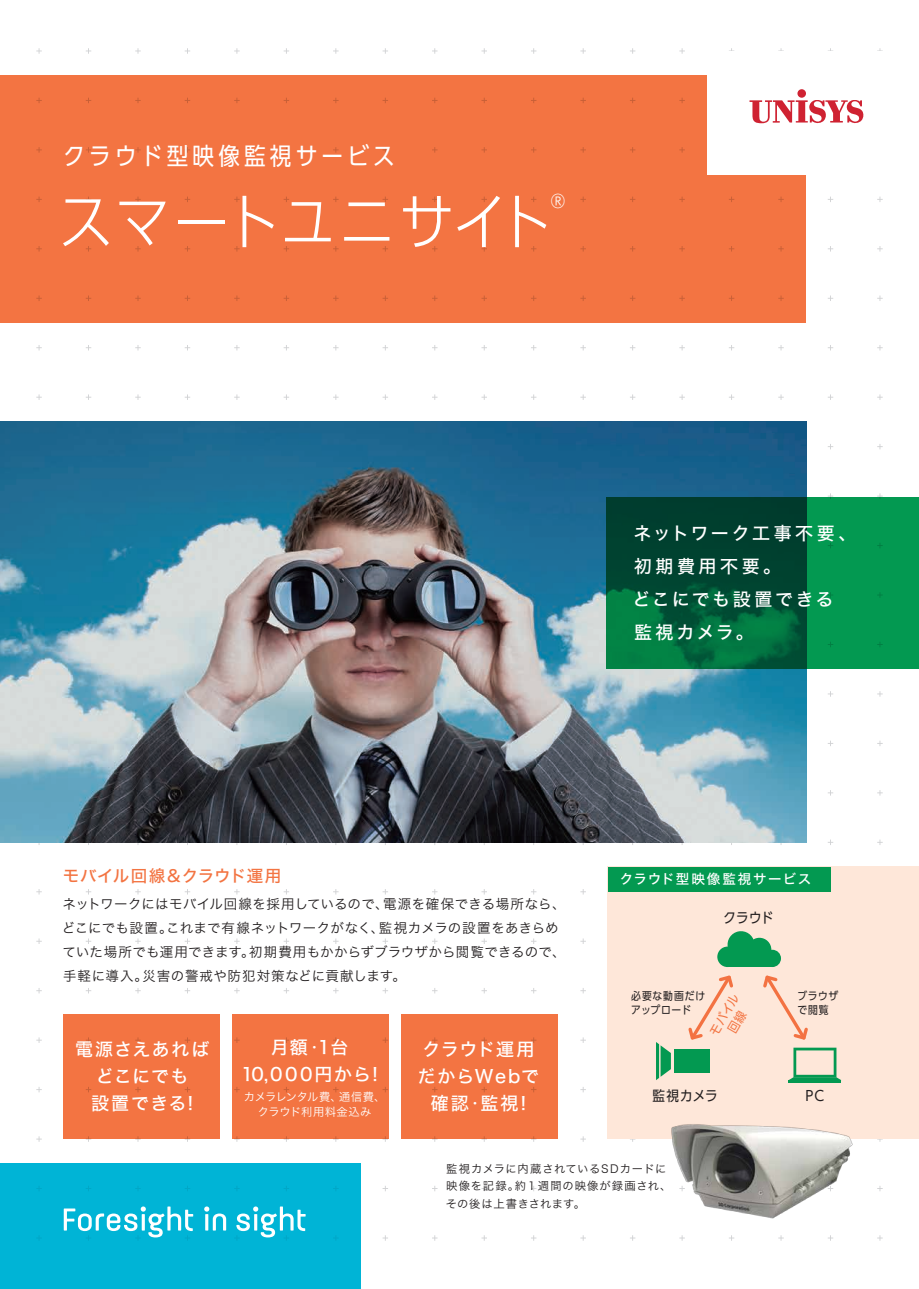
<style>
.page{position:relative;width:919px;height:1289px;background:#fff}
.page>*{position:absolute;margin:0;border:0;box-sizing:border-box;transform-origin:0 0}
.t1{font:300 60px "UD Shin Go C Oniz Pr 6 N";letter-spacing:.03em;color:#fff}
.t2{font:24px "UD Shin Go C Oniz Pr 6 N";letter-spacing:.175em;color:#fff}
.t3{font:18px/33px "Hira Kaku Std N W5";letter-spacing:.14em;color:#fff}
.t4{font:18px/27px "Hira Kaku Std N W5";letter-spacing:.065em;color:#fff;text-align:center}
.t5{font:18px/27px "Hira Kaku Std N W5";letter-spacing:.07em;color:#fff;text-align:center}
.t6{font:18px/27px "Hira Kaku Std N W5";letter-spacing:.095em;color:#fff;text-align:center}
.t7{font:300 18px "UD Shin Go C Oniz Pr 6 N";color:#fff}
.t8{font:16.5px "Hira Kaku Std N W5";letter-spacing:.03em;color:#f37442}
.t9{font:13.95px "UD Shin Go C Oniz Pr 6 N";letter-spacing:.025em;color:#231f20}
.t10{font:13.5px/24px "Hira Kaku Std N W3";letter-spacing:.02em;color:#231f20}
.t11{font:13.5px "Hira Kaku Std N W5";letter-spacing:.11em;color:#fff}
.t12{font:12.45px/14.5px "UD Shin Go C Oniz Pr 6 N";color:#f37442;text-align:center}
.t13{font:11.25px/17.2px "Hira Kaku Std N W3";letter-spacing:.07em;color:#231f20}
.t14{font:11.25px/15px "Hira Kaku Std N W3";letter-spacing:-.005em;color:#fff;text-align:center}
.t15{font:10.8px/14px "UD Shin Go C Oniz Pr 6 N";letter-spacing:.07em;color:#231f20}
.s1{font-size:12.6px}
</style>
<div class="page">
<svg style="left:877px;top:197px;width:5px;height:5px"></svg>
<svg style="left:877px;top:246px;width:5px;height:5px"></svg>
<svg style="left:877px;top:295px;width:5px;height:6px"></svg>
<svg style="left:877px;top:345px;width:5px;height:5px"></svg>
<svg style="left:877px;top:394px;width:5px;height:6px"></svg>
<svg style="left:877px;top:444px;width:5px;height:5px"></svg>
<svg style="left:877px;top:493px;width:5px;height:4px"></svg>
<svg style="left:877px;top:691px;width:5px;height:5px"></svg>
<svg style="left:877px;top:741px;width:5px;height:5px"></svg>
<svg style="left:877px;top:790px;width:5px;height:5px"></svg>
<svg style="left:877px;top:840px;width:5px;height:5px"></svg>
<svg style="left:877px;top:1138px;width:5px;height:3px"></svg>
<svg style="left:877px;top:1186px;width:5px;height:5px"></svg>
<svg style="left:828px;top:246px;width:5px;height:5px"></svg>
<svg style="left:828px;top:394px;width:5px;height:6px"></svg>
<svg style="left:828px;top:493px;width:5px;height:4px"></svg>
<svg style="left:828px;top:691px;width:5px;height:5px"></svg>
<svg style="left:828px;top:790px;width:5px;height:5px"></svg>
<svg style="left:778px;top:345px;width:5px;height:5px"></svg>
<svg style="left:778px;top:394px;width:5px;height:6px"></svg>
<svg style="left:729px;top:394px;width:5px;height:6px"></svg>
<svg style="left:679px;top:48px;width:5px;height:6px"></svg>
<svg style="left:679px;top:345px;width:5px;height:5px"></svg>
<svg style="left:679px;top:394px;width:5px;height:6px"></svg>
<svg style="left:630px;top:48px;width:5px;height:6px"></svg>
<svg style="left:630px;top:394px;width:5px;height:6px"></svg>
<svg style="left:580px;top:48px;width:6px;height:6px"></svg>
<svg style="left:580px;top:345px;width:6px;height:5px"></svg>
<svg style="left:580px;top:394px;width:6px;height:6px"></svg>
<svg style="left:580px;top:889px;width:6px;height:5px"></svg>
<svg style="left:580px;top:938px;width:6px;height:6px"></svg>
<svg style="left:580px;top:988px;width:6px;height:5px"></svg>
<svg style="left:580px;top:1037px;width:6px;height:5px"></svg>
<svg style="left:580px;top:1087px;width:6px;height:5px"></svg>
<svg style="left:580px;top:1136px;width:6px;height:5px"></svg>
<svg style="left:580px;top:1186px;width:6px;height:5px"></svg>
<svg style="left:531px;top:48px;width:5px;height:6px"></svg>
<svg style="left:531px;top:394px;width:5px;height:6px"></svg>
<svg style="left:531px;top:889px;width:5px;height:5px"></svg>
<svg style="left:481px;top:48px;width:6px;height:6px"></svg>
<svg style="left:481px;top:394px;width:6px;height:6px"></svg>
<svg style="left:481px;top:889px;width:6px;height:5px"></svg>
<svg style="left:481px;top:938px;width:6px;height:6px"></svg>
<svg style="left:481px;top:1138px;width:6px;height:3px"></svg>
<svg style="left:432px;top:48px;width:5px;height:6px"></svg>
<svg style="left:432px;top:345px;width:5px;height:5px"></svg>
<svg style="left:432px;top:394px;width:5px;height:6px"></svg>
<svg style="left:432px;top:889px;width:5px;height:5px"></svg>
<svg style="left:432px;top:938px;width:5px;height:6px"></svg>
<svg style="left:432px;top:988px;width:5px;height:5px"></svg>
<svg style="left:432px;top:1138px;width:5px;height:3px"></svg>
<svg style="left:432px;top:1186px;width:5px;height:5px"></svg>
<svg style="left:383px;top:48px;width:5px;height:6px"></svg>
<svg style="left:382px;top:394px;width:6px;height:6px"></svg>
<svg style="left:382px;top:889px;width:6px;height:5px"></svg>
<svg style="left:382px;top:938px;width:6px;height:6px"></svg>
<svg style="left:382px;top:1138px;width:6px;height:3px"></svg>
<svg style="left:333px;top:48px;width:5px;height:6px"></svg>
<svg style="left:333px;top:345px;width:5px;height:5px"></svg>
<svg style="left:333px;top:394px;width:5px;height:6px"></svg>
<svg style="left:333px;top:889px;width:5px;height:5px"></svg>
<svg style="left:333px;top:938px;width:5px;height:6px"></svg>
<svg style="left:333px;top:988px;width:5px;height:5px"></svg>
<svg style="left:333px;top:1138px;width:5px;height:3px"></svg>
<svg style="left:284px;top:48px;width:5px;height:6px"></svg>
<svg style="left:283px;top:394px;width:6px;height:6px"></svg>
<svg style="left:283px;top:889px;width:6px;height:5px"></svg>
<svg style="left:283px;top:938px;width:6px;height:6px"></svg>
<svg style="left:283px;top:1138px;width:6px;height:3px"></svg>
<svg style="left:234px;top:48px;width:6px;height:6px"></svg>
<svg style="left:234px;top:345px;width:6px;height:5px"></svg>
<svg style="left:234px;top:394px;width:6px;height:6px"></svg>
<svg style="left:234px;top:889px;width:6px;height:5px"></svg>
<svg style="left:234px;top:938px;width:6px;height:6px"></svg>
<svg style="left:234px;top:988px;width:6px;height:5px"></svg>
<svg style="left:234px;top:1138px;width:6px;height:3px"></svg>
<svg style="left:185px;top:48px;width:5px;height:6px"></svg>
<svg style="left:185px;top:394px;width:5px;height:6px"></svg>
<svg style="left:185px;top:889px;width:5px;height:5px"></svg>
<svg style="left:135px;top:48px;width:6px;height:6px"></svg>
<svg style="left:135px;top:345px;width:6px;height:5px"></svg>
<svg style="left:135px;top:394px;width:6px;height:6px"></svg>
<svg style="left:135px;top:889px;width:6px;height:5px"></svg>
<svg style="left:135px;top:938px;width:6px;height:6px"></svg>
<svg style="left:135px;top:988px;width:6px;height:5px"></svg>
<svg style="left:135px;top:1138px;width:6px;height:3px"></svg>
<svg style="left:86px;top:48px;width:5px;height:6px"></svg>
<svg style="left:86px;top:394px;width:5px;height:6px"></svg>
<svg style="left:86px;top:889px;width:5px;height:5px"></svg>
<svg style="left:877px;top:1235px;width:5px;height:5px"></svg>
<svg style="left:630px;top:1235px;width:5px;height:5px"></svg>
<svg style="left:580px;top:1235px;width:6px;height:5px"></svg>
<svg style="left:531px;top:1235px;width:5px;height:5px"></svg>
<svg style="left:481px;top:1235px;width:6px;height:5px"></svg>
<svg style="left:432px;top:1235px;width:5px;height:5px"></svg>
<svg style="left:383px;top:1235px;width:5px;height:5px"></svg>
<svg style="left:36px;top:48px;width:6px;height:6px"></svg>
<svg style="left:36px;top:345px;width:6px;height:5px"></svg>
<svg style="left:36px;top:394px;width:6px;height:6px"></svg>
<svg style="left:36px;top:889px;width:6px;height:5px"></svg>
<svg style="left:36px;top:938px;width:6px;height:6px"></svg>
<svg style="left:36px;top:988px;width:6px;height:5px"></svg>
<svg style="left:36px;top:1037px;width:6px;height:5px"></svg>
<svg style="left:36px;top:1087px;width:6px;height:5px"></svg>
<svg style="left:36px;top:1136px;width:6px;height:5px"></svg>
<img style="left:0;top:422px;width:806px;height:420px">
<div style="left:607px;top:866px;width:311px;height:272px;background:#fee7d9"></div>
<div style="left:63px;top:1014px;width:156px;height:124px;background:#f37442"></div>
<div style="left:232px;top:1014px;width:156px;height:124px;background:#f37442"></div>
<div style="left:401px;top:1014px;width:156px;height:124px;background:#f37442"></div>
<div style="left:0;top:76px;width:805px;height:247px;background:#f37442"></div>
<img style="left:654px;top:1124px;width:223px;height:117px">
<hr style="left:788px;top:1080px;width:53px;height:2px;background:#039951">
<svg style="left:727px;top:931px;width:26px;height:21px"></svg>
<div style="left:747px;top:937px;width:24px;height:24px;background:#039951;border-radius:50%"></div>
<div style="left:717px;top:946px;width:20px;height:21px;background:#039951;border-radius:50%"></div>
<div style="left:763px;top:949px;width:18px;height:18px;background:#039951;border-radius:50%"></div>
<div style="left:727px;top:952px;width:45px;height:15px;background:#039951"></div>
<svg style="left:688px;top:975px;width:45px;height:65px"></svg>
<svg style="left:763px;top:975px;width:78px;height:105px"></svg>
<div style="left:674px;top:1049px;width:35px;height:23px;background:#039951"></div>
<svg style="left:656px;top:1042px;width:14px;height:38px"></svg>
<svg style="left:606px;top:497px;width:312px;height:171px;background:#016a3e"></svg>
<div style="left:608px;top:866px;width:222px;height:25px;background:#039951"></div>
<div style="left:706px;top:51px;width:200px;height:124px;background:#fff"></div>
<div style="left:797px;top:89px;width:8px;height:9px;background:#cf2232;border-radius:50%"></div>
<svg style="left:749px;top:100px;width:115px;height:24px"></svg>
<div style="left:0;top:1163px;width:360px;height:125px;background:#00b4d6"></div>
<svg style="left:185px;top:1209px;width:8px;height:31px"></svg>
<svg style="left:64px;top:1206px;width:117px;height:34px"></svg>
<svg style="left:204px;top:1206px;width:22px;height:24px"></svg>
<svg style="left:236px;top:1206px;width:69px;height:34px"></svg>
<h2 class="t2" style="left:63px;top:137px;width:333px">クラウド型映像監視サービス</h2>
<h1 class="t1" style="left:59px;top:174px;width:494px">スマートユニサイト</h1>
<h3 class="t7" style="left:550px;top:187px;width:16px">®</h3>
<h3 class="t3" style="left:632px;top:516px;width:225px">ネットワーク工事不要、初期費用不要。<br>どこにでも設置できる<br>監視カメラ。</h3>
<p class="t8" style="left:63px;top:863px;width:220px">モバイル回線&amp;クラウド運用</p>
<p class="t10" style="left:62px;top:891px;width:505px">ネットワークにはモバイル回線を採用しているので、電源を確保できる場所なら、どこにでも設置。これまで有線ネットワークがなく、監視カメラの設置をあきらめていた場所でも運用できます。初期費用もかからずブラウザから閲覧できるので、手軽に導入。災害の警戒や防犯対策などに貢献します。</p>
<h3 class="t5" style="left:75px;top:1035px;width:136px">電源さえあればどこにでも<br>設置できる!</h3>
<h3 class="t6" style="left:241px;top:1033px;width:138px">月額<span class="s1">・</span>1台<br>10,000円から!</h3>
<p class="t14" style="left:244px;top:1089px;width:143px">カメラレンタル費、通信費、クラウド利用料金込み</p>
<h3 class="t4" style="left:418px;top:1035px;width:123px">クラウド運用だからWebで確認<span class="s1">・</span>監視!</h3>
<p class="t11" style="left:619px;top:868px;width:193px">クラウド型映像監視サービス</p>
<p class="t9" style="left:723px;top:907px;width:52px">クラウド</p>
<p class="t15" style="left:631px;top:988px;width:75px">必要な動画だけアップロード</p>
<p class="t15" style="left:797px;top:988px;width:42px">ブラウザで閲覧</p>
<p class="t12" style="left:706px;top:1030px;width:47px;rotate:-60deg">モバイル回線</p>
<p class="t9" style="left:652px;top:1084px;width:67px">監視カメラ</p>
<p class="t9" style="left:805px;top:1084px;width:20px">PC</p>
<p class="t13" style="left:445px;top:1159px;width:227px">監視カメラに内蔵されているSDカードに映像を記録。約１週間の映像が録画され、その後は上書きされます。</p>
</div>
